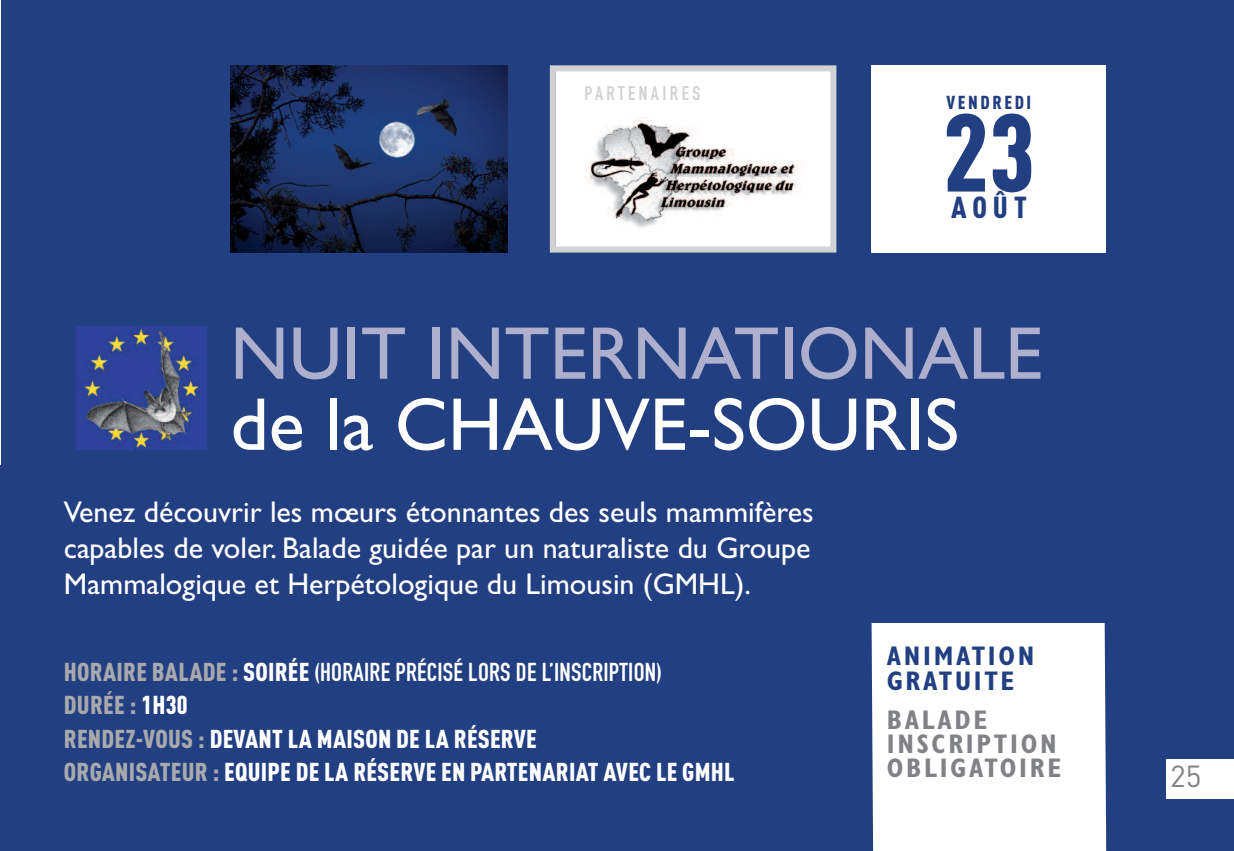
<style>
.page{position:relative;width:1234px;height:851px;background:#fff}
.page>*{position:absolute;margin:0;border:0;box-sizing:border-box;transform-origin:0 0}
.t1{font:900 108.3px "DIN Cond";color:#223f82}
.t2{font:75px "Gill Sans Std";color:#adafcc}
.t3{font:75px "Gill Sans Std";color:#fff}
.t4{font:30px/36px "Gill Sans Std";color:#fff;text-align:justify}
.t5{font:900 30px "DIN Cond";color:#223f82}
.t6{font:30px "DIN";color:#808285}
.t7{font:700 condensed 27px/24px "Gill Sans Std";letter-spacing:.1em;color:#808285}
.t8{font:700 condensed 27px/24px "Gill Sans Std";letter-spacing:.1em;color:#223f82}
.t9{font:900 25.5px/33px "DIN Cond";letter-spacing:.01em;color:#fff}
.t10{font:25.5px "DIN Engschrift";letter-spacing:.01em;color:#fff}
.t11{font:19.5px "DIN Engschrift";letter-spacing:.18em;color:#d1d2d4}
.t12{font:900 18.6px "DIN Cond";letter-spacing:.14em;color:#223f82}
.s1{font-family:"DIN Cond";font-weight:900;color:#a8a9ad}
.s2{font-family:"DIN Cond";font-weight:900}
.s3{color:#a8a9ad}
</style>
<div class="page">
<div style="left:0;top:0;width:1233px;height:850px;background:#223f82"></div>
<img style="left:230px;top:65px;width:277px;height:187px">
<div style="left:555px;top:71px;width:275px;height:175px;background:#fff"></div>
<div style="left:549px;top:65px;width:287px;height:187px;border:6px solid #d1d2d4"></div>
<img style="left:584px;top:117px;width:218px;height:111px">
<div style="left:871px;top:65px;width:235px;height:187px;background:#fff"></div>
<div style="left:871px;top:623px;width:235px;height:227px;background:#fff"></div>
<img style="left:0;top:0;width:1px;height:464px">
<div style="left:1165px;top:758px;width:68px;height:40px;background:#fff"></div>
<img style="left:75px;top:326px;width:131px;height:123px">
<p class="t11" style="left:584px;top:86px;width:117px">PARTENAIRES</p>
<p class="t12" style="left:946px;top:91px;width:86px">VENDREDI</p>
<h1 class="t1" style="left:942px;top:88px;width:93px">23</h1>
<p class="t5" style="left:950px;top:189px;width:77px">AOÛT</p>
<h2 class="t2" style="left:230px;top:325px;width:813px">nuit internationaLe</h2>
<h2 class="t3" style="left:230px;top:396px;width:730px">de la cHauve-souris</h2>
<p class="t4" style="left:64px;top:496px;width:751px">venez découvrir les mœurs étonnantes des seuls mammifères capables de voler. balade guidée par un naturaliste du groupe Mammalogique et Herpétologique du Limousin (gMHL).</p>
<p class="t10" style="left:64px;top:663px;width:599px"><span class="s1">HORAIRE BALADE :</span> <span class="s2">SOIRÉE</span> (HORAIRE PRÉCISÉ LORS DE L’INSCRIPTION)</p>
<p class="t9" style="left:64px;top:688px;width:672px"><span class="s3">DURÉE :</span> 1H30<br><span class="s3">RENDEZ-VOUS :</span> DEVANT LA MAISON DE LA RÉSERVE<br><span class="s3">ORGANISATEUR :</span> EQUIPE DE LA RÉSERVE EN PARTENARIAT AVEC LE GMHL</p>
<p class="t8" style="left:886px;top:646px;width:149px">ANIMATION<br>GRATUITE</p>
<p class="t7" style="left:886px;top:709px;width:176px">BALADE<br>INSCRIPTION<br>OBLIGATOIRE</p>
<p class="t6" style="left:1169px;top:757px;width:33px">25</p>
</div>
